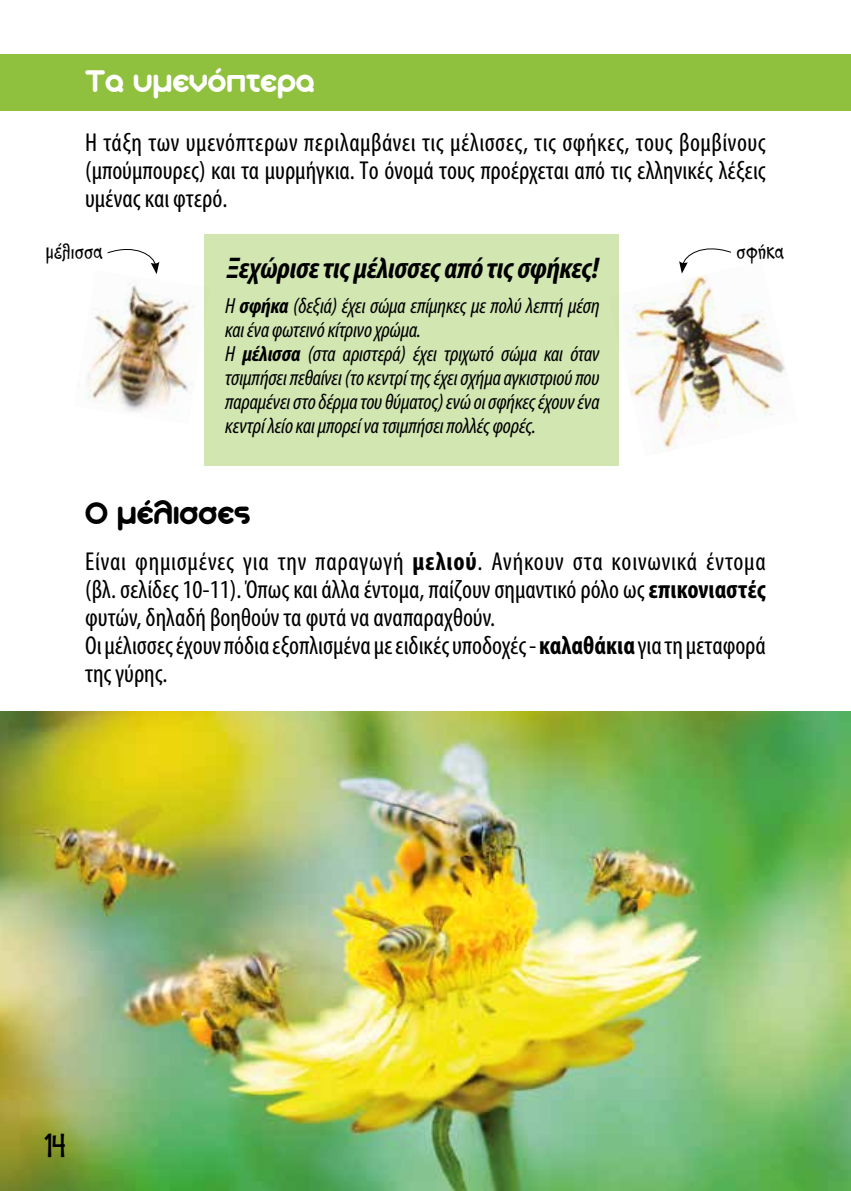
<style>
.page{position:relative;width:851px;height:1191px;background:#fff}
.page>*{position:absolute;margin:0;border:0;box-sizing:border-box;transform-origin:0 0}
.t1{font:34px "Aka Acid GR Soft Ice Cream";letter-spacing:-.005em;color:#fff}
.t2{font:34px "Aka Acid GR Soft Ice Cream";letter-spacing:-.005em;color:#000}
.t3{font:italic 700 condensed 30px "Myriad Pro";letter-spacing:-.01em;color:#000}
.t4{font:condensed 26px/28px "Myriad Pro";color:#000}
.t5{font:24px "KG She Persisted";color:#000}
.t6{font:italic condensed 22px/24px "Myriad Pro";letter-spacing:-.01em;color:#000}
.t7{font:20.4px "PF Sugar";color:#000}
.s1{font-weight:700}
</style>
<div class="page">
<img style="left:622px;top:274px;width:164px;height:179px">
<img style="left:87px;top:270px;width:118px;height:154px">
<img style="left:0;top:711px;width:850px;height:480px">
<div style="left:0;top:54px;width:850px;height:57px;background:#8fc03e"></div>
<svg style="left:107px;top:249px;width:52px;height:25px"></svg>
<svg style="left:679px;top:248px;width:52px;height:26px"></svg>
<div style="left:205px;top:234px;width:414px;height:231px;background:#d2e6b2"></div>
<h1 class="t1" style="left:85px;top:63px;width:231px">Τα υμενόπτερα</h1>
<p class="t4" style="left:85px;top:128px;width:682px;text-align:justify">Η τάξη των υμενόπτερων περιλαμβάνει τις μέλισσες, τις σφήκες, τους βομβίνους (μπούμπουρες) και τα μυρμήγκια. Το όνομά τους προέρχεται από τις ελληνικές λέξεις υμένας και φτερό.</p>
<p class="t7" style="left:46px;top:240px;width:58px">μέλισσα</p>
<p class="t7" style="left:736px;top:240px;width:49px">σφήκα</p>
<p class="t3" style="left:227px;top:252px;width:373px">Ξεχώρισε τις μέλισσες από τις σφήκες!</p>
<p class="t6" style="left:225px;top:294px;width:376px">Η <span class="s1">σφήκα</span> (δεξιά) έχει σώμα επίμηκες με πολύ λεπτή μέση και ένα φωτεινό κίτρινο χρώμα.<br>Η <span class="s1">μέλισσα</span> (στα αριστερά) έχει τριχωτό σώμα και όταν τσιμπήσει πεθαίνει (το κεντρί της έχει σχήμα αγκιστριού που παραμένει στο δέρμα του θύματος) ενώ οι σφήκες έχουν ένα κεντρί λείο και μπορεί να τσιμπήσει πολλές φορές.</p>
<h1 class="t2" style="left:85px;top:496px;width:167px">Ο μέλισσες</h1>
<p class="t4" style="left:85px;top:547px;width:682px">Είναι φημισμένες για την παραγωγή <span class="s1">μελιού</span>. Ανήκουν στα κοινωνικά έντομα (βλ. σελίδες 10-11). Όπως και άλλα έντομα, παίζουν σημαντικό ρόλο ως <span class="s1">επικονιαστές </span>φυτών, δηλαδή βοηθούν τα φυτά να αναπαραχθούν.<br>Οι μέλισσες έχουν πόδια εξοπλισμένα με ειδικές υποδοχές - <span class="s1">καλαθάκια</span> για τη μεταφορά της γύρης.</p>
<p class="t5" style="left:44px;top:1127px;width:22px">14</p>
</div>
